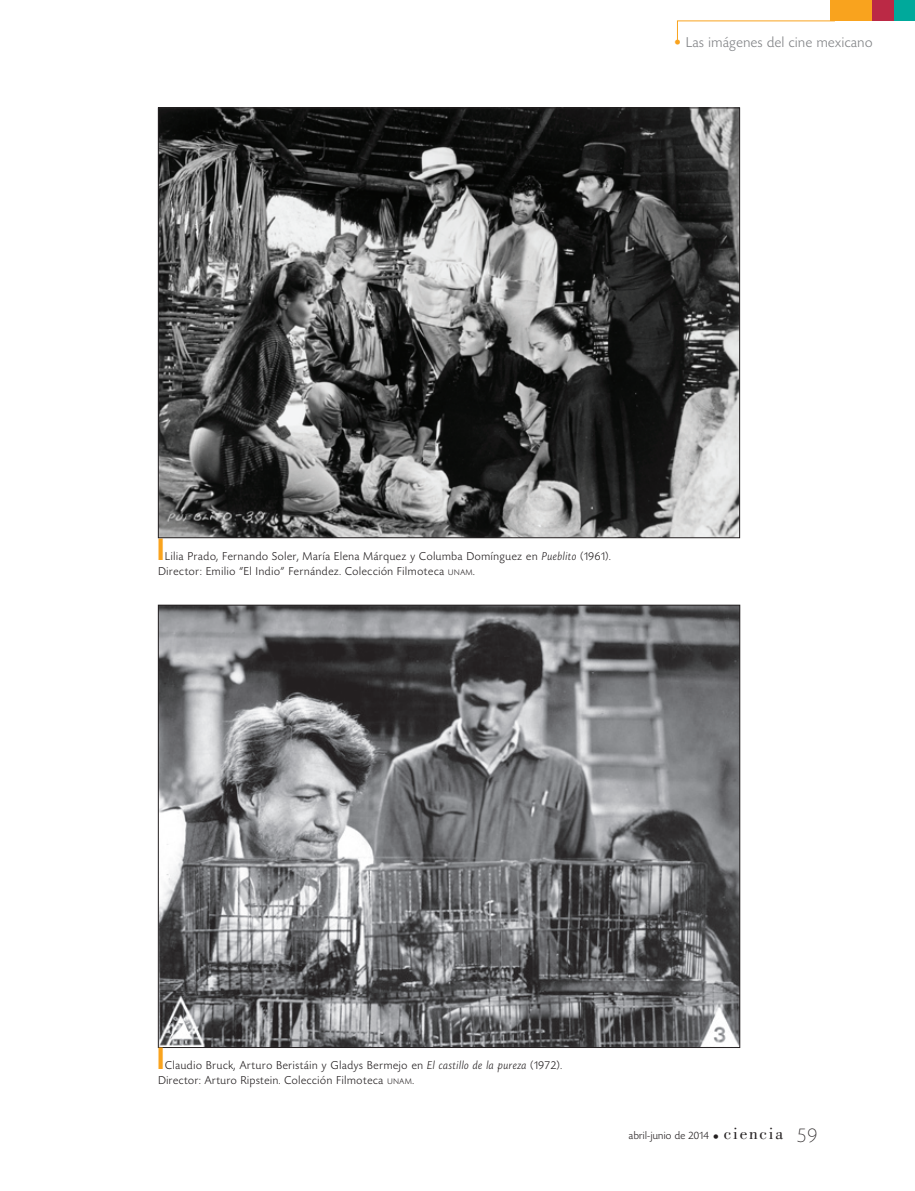
<style>
.page{position:relative;width:915px;height:1191px;background:#fff}
.page>*{position:absolute;margin:0;border:0;box-sizing:border-box;transform-origin:0 0}
.t1{font:300 15px "Today HEF";letter-spacing:.04em;color:#808285}
.t2{font:300 12px/15px "Today HEF";letter-spacing:.06em;color:#231f20}
.t3{font:300 11.25px "Today HEF";letter-spacing:.03em;color:#231f20}
.s1{color:#f9a31e}
.s2{font-style:italic}
.s3{font-size:8.4px}
.s4{font-style:inherit}
.s5{font-weight:200;font-size:13.5px}
.s6{font-family:"Bodoni";font-weight:400;font-size:17.25px}
.s7{font-weight:200;font-size:21px}
</style>
<div class="page">
<div style="left:893px;top:0;width:21px;height:21px;background:#00a99b"></div>
<div style="left:829px;top:0;width:43px;height:21px;background:#f9a31e"></div>
<div style="left:872px;top:0;width:21px;height:21px;background:#bb2945"></div>
<svg style="left:677px;top:20px;width:158px;height:22px"></svg>
<img style="left:160px;top:109px;width:577px;height:427px">
<img style="left:160px;top:607px;width:578px;height:439px">
<p class="t1" style="left:673px;top:34px;width:200px"><span class="s1">•</span> Las imágenes del cine mexicano</p>
<p class="t2" style="left:158px;top:548px;width:453px"><span class="s1">■</span> Lilia Prado, Fernando Soler, María Elena Márquez y Columba Domínguez en <span class="s2">Pueblito</span> (1961).<br>Director: Emilio “El Indio” Fernández. Colección Filmoteca <span class="s3">UNAM</span><span class="s4">.</span></p>
<p class="t2" style="left:158px;top:1058px;width:405px"><span class="s1">■</span> Claudio Bruck, Arturo Beristáin y Gladys Bermejo en <span class="s2">El castillo de la pureza</span> (1972).<br>Director: Arturo Ripstein. Colección Filmoteca <span class="s3">UNAM</span><span class="s4">.</span></p>
<p class="t3" style="left:628px;top:1129px;width:189px">abril-junio de 2014 <span class="s5">•</span> <span class="s6">ciencia</span> <span class="s7">59</span></p>
</div>
